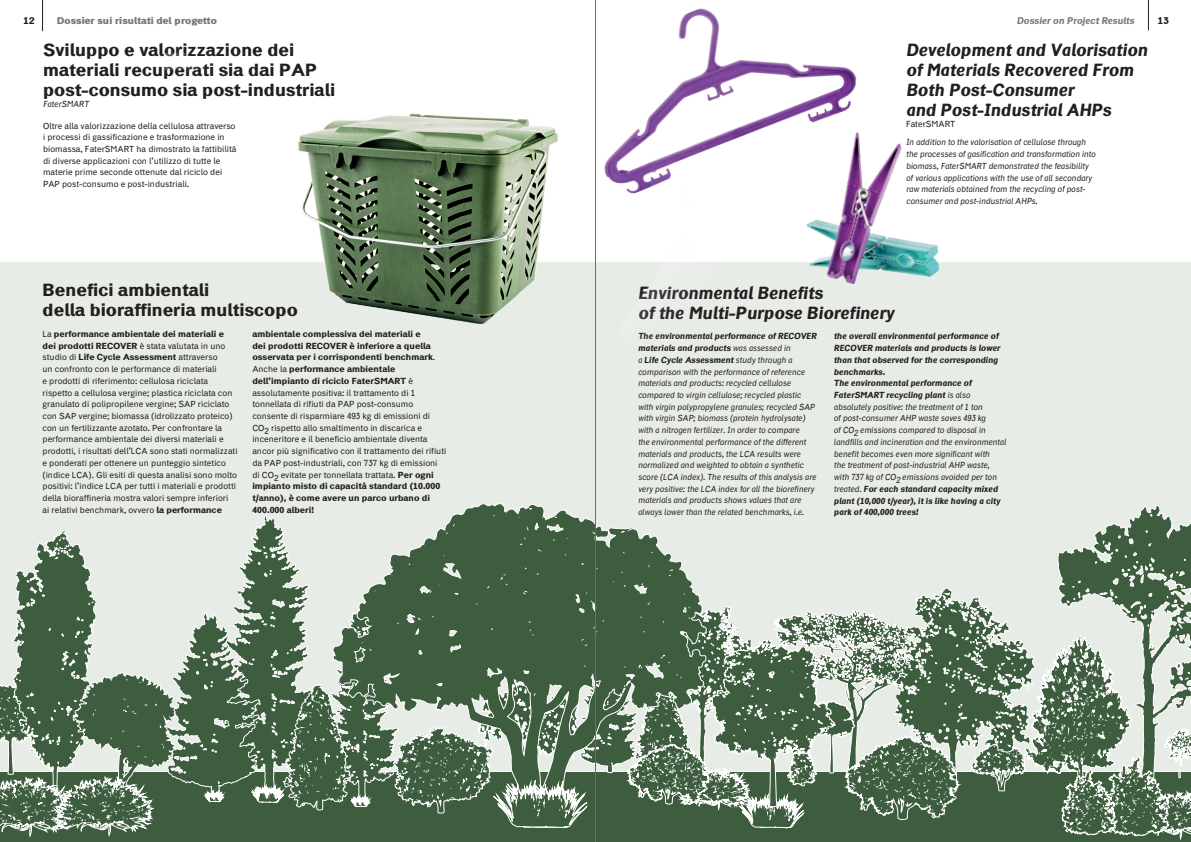
<style>
.page{position:relative;width:1191px;height:842px;background:#fff}
.page>*{position:absolute;margin:0;border:0;box-sizing:border-box;transform-origin:0 0}
.t1{font:italic 700 18px/20px "DF Dejavu Pro";color:#231f20}
.t2{font:700 18px/20px "DF Dejavu Pro";color:#231f20}
.t3{font:900 10px "DF Dejavu Pro";color:#76787b}
.t4{font:italic 700 10px "DF Dejavu Pro";color:#76787b}
.t5{font:700 10px "DF Dejavu Pro";color:#231f20}
.t6{font:9px/11.7px "DF Dejavu Pro";color:#231f20}
.t7{font:italic 9px/11.7px "DF Dejavu Pro";color:#231f20}
.s1{font-weight:700}
</style>
<div class="page">
<div style="left:0;top:262px;width:1191px;height:557px;background:#e8ece7"></div>
<svg style="left:454px;top:503px;width:116px;height:12px"></svg>
<svg style="left:0;top:515px;width:1191px;height:327px"></svg>
<hr style="left:42px;top:0;width:1px;height:31px;background:#231f20">
<hr style="left:1148px;top:0;width:1px;height:30px;background:#231f20">
<hr style="left:595px;top:0;width:1px;height:842px;background:#6c6d70">
<img style="left:904px;top:239px;width:35px;height:38px">
<img style="left:298px;top:113px;width:208px;height:212px">
<img style="left:504px;top:8px;width:400px;height:297px">
<p class="t5" style="left:24px;top:14px;width:12px">12</p>
<p class="t3" style="left:57px;top:14px;width:162px">Dossier sui risultati del progetto</p>
<p class="t4" style="left:1016px;top:14px;width:119px">Dossier on Project Results</p>
<p class="t5" style="left:1158px;top:14px;width:12px">13</p>
<h1 class="t2" style="left:43px;top:40px;width:294px">Sviluppo e valorizzazione dei materiali recuperati sia dai PAP post-consumo sia post-industriali</h1>
<p class="t7" style="left:43px;top:98px;width:47px">FaterSMART</p>
<p class="t6" style="left:43px;top:120px;width:195px">Oltre alla valorizzazione della cellulosa attraverso i processi di gassificazione e trasformazione in biomassa, FaterSMART ha dimostrato la fattibilità di diverse applicazioni con l’utilizzo di tutte le materie prime seconde ottenute dal riciclo dei PAP post-consumo e post-industriali.</p>
<h1 class="t1" style="left:906px;top:40px;width:243px">Development and Valorisation of Materials Recovered From<br>Both Post-Consumer<br>and Post-Industrial AHPs</h1>
<p class="t6" style="left:906px;top:118px;width:51px">FaterSMART</p>
<p class="t7" style="left:906px;top:136px;width:191px">In addition to the valorisation of cellulose through the processes of gasification and transformation into biomass, FaterSMART demonstrated the feasibility of various applications with the use of all secondary raw materials obtained from the recycling of post&shy;consumer and post-industrial AHPs.</p>
<h1 class="t2" style="left:43px;top:280px;width:257px">Benefici ambientali<br>della bioraffineria multiscopo</h1>
<p class="t6" style="left:43px;top:328px;width:197px">La <span class="s1">performance ambientale dei materiali e dei prodotti RECOVER</span> è stata valutata in uno studio di <span class="s1">Life Cycle Assessment</span> attraverso<br>un confronto con le performance di materiali<br>e prodotti di riferimento: cellulosa riciclata rispetto a cellulosa vergine; plastica riciclata con granulato di polipropilene vergine; SAP riciclato con SAP vergine; biomassa (idrolizzato proteico) con un fertilizzante azotato. Per confrontare la performance ambientale dei diversi materiali e prodotti, i risultati dell’LCA sono stati normalizzati e ponderati per ottenere un punteggio sintetico (indice LCA). Gli esiti di questa analisi sono molto positivi: l’indice LCA per tutti i materiali e prodotti della bioraffineria mostra valori sempre inferiori<br>ai relativi benchmark, ovvero <span class="s1">la performance</span></p>
<p class="t6" style="left:252px;top:328px;width:195px"><span class="s1">ambientale complessiva dei materiali e<br>dei prodotti RECOVER è inferiore a quella osservata per i corrispondenti benchmark</span>.<br>Anche la <span class="s1">performance ambientale dell’impianto di riciclo FaterSMART</span> è assolutamente positiva: il trattamento di 1 tonnellata di rifiuti da PAP post-consumo consente di risparmiare 493 kg di emissioni di CO2 rispetto allo smaltimento in discarica e inceneritore e il beneficio ambientale diventa ancor più significativo con il trattamento dei rifiuti da PAP post-industriali, con 737 kg di emissioni di CO2 evitate per tonnellata trattata. <span class="s1">Per ogni impianto misto di capacità standard (10.000 t/anno), è come avere un parco urbano di 400.000 alberi!</span></p>
<p class="t7" style="left:638px;top:330px;width:180px"><span class="s1">The environmental performance of RECOVER materials and products</span> was assessed in<br>a <span class="s1">Life Cycle Assessment</span> study through a comparison with the performance of reference materials and products: recycled cellulose compared to virgin cellulose; recycled plastic with virgin polypropylene granules; recycled SAP with virgin SAP; biomass (protein hydrolysate) with a nitrogen fertilizer. In order to compare<br>the environmental performance of the different materials and products, the LCA results were normalized and weighted to obtain a synthetic score (LCA index). The results of this analysis are very positive: the LCA index for all the biorefinery materials and products shows values that are always lower than the related benchmarks, i.e.</p>
<h1 class="t1" style="left:638px;top:283px;width:258px">Environmental Benefits<br>of the Multi-Purpose Biorefinery</h1>
<p class="t7" style="left:834px;top:330px;width:174px"><span class="s1">the overall environmental performance of RECOVER materials and products is lower than that observed for the corresponding benchmarks.<br>The environmental performance of FaterSMART recycling plant</span> is also absolutely positive: the treatment of 1 ton<br>of post-consumer AHP waste saves 493 kg<br>of CO2 emissions compared to disposal in landfills and incineration and the environmental benefit becomes even more significant with<br>the treatment of post-industrial AHP waste, with 737 kg of CO2 emissions avoided per ton treated. <span class="s1">For each standard capacity mixed plant (10,000 t/year), it is like having a city park of 400,000 trees!</span></p>
</div>
